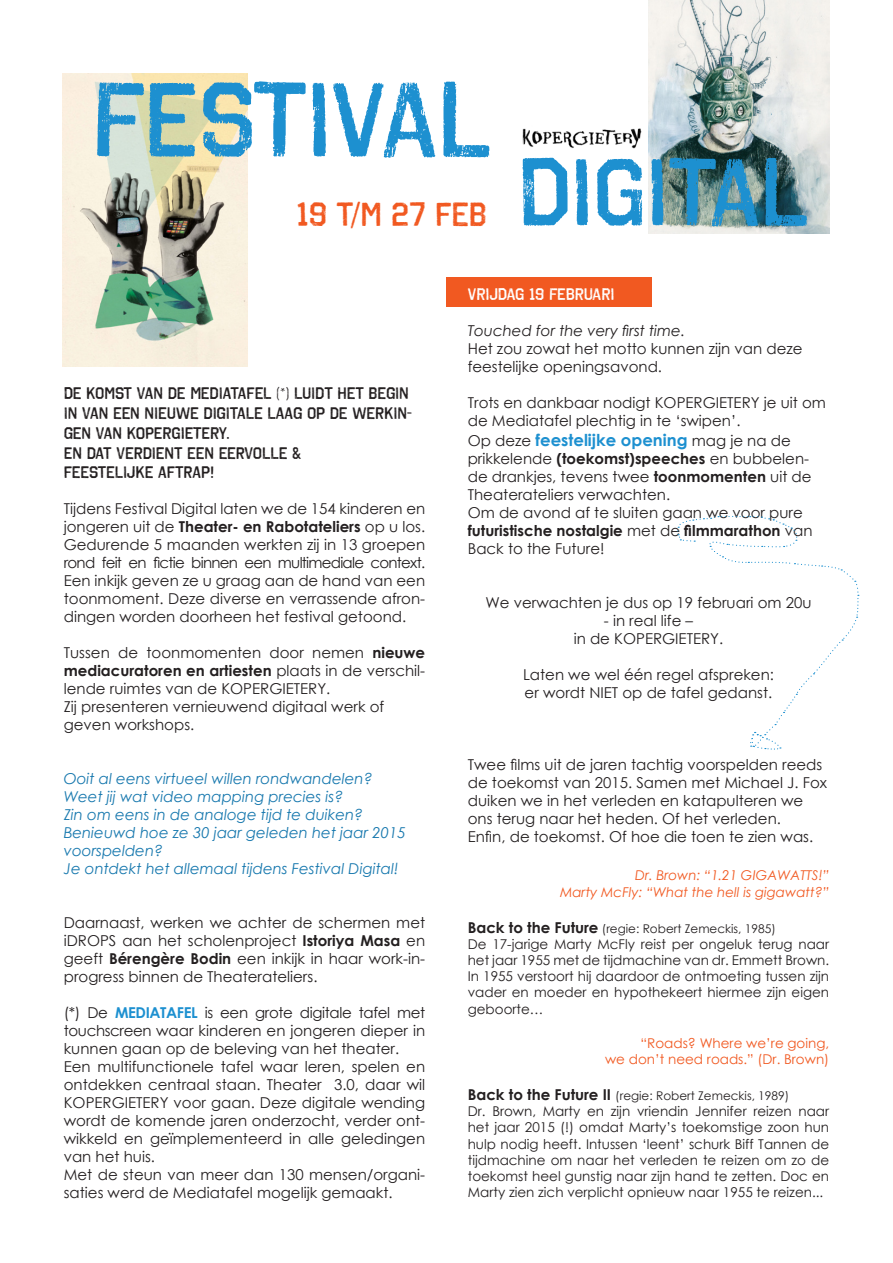
<style>
.page{position:relative;width:893px;height:1263px;background:#fff}
.page>*{position:absolute;margin:0;border:0;box-sizing:border-box;transform-origin:0 0}
.t1{font:700 105px "Octin Vintage A Rg";color:#1d90d0}
.t2{font:700 94.5px "Octin Vintage A Rg";color:#1d90d0}
.t3{font:700 33px "Octin Vintage A Rg";color:#f15921}
.t4{font:700 16.5px/19.8px "Octin Vintage A Rg";color:#231f20}
.t5{font:700 16.5px "Century Gothic";color:#1d90d0}
.t6{font:700 16.5px "Octin Vintage A Rg";color:#fff}
.t7{font:15px/18px "Century Gothic";color:#231f20}
.t8{font:italic 15px/18px "Century Gothic";color:#1778ae}
.t9{font:italic 15px "Century Gothic";color:#231f20}
.t10{font:13.5px/16.2px "Century Gothic";color:#231f20;text-align:justify}
.t11{font:italic 13.5px/16.2px "Century Gothic";color:#f15921;text-align:right}
.t12{font:13.5px/16.2px "Century Gothic";color:#f15921;text-align:right}
.t13{font:12px "Century Gothic";color:#231f20}
.s1{font-size:15px}
.s2{font-weight:700}
.s3{font-weight:700;color:#1d90d0}
.s4{font-weight:400;font-size:15px;color:#231f20}
.s5{font-weight:700;font-size:15px}
</style>
<div class="page">
<div style="left:446px;top:277px;width:206px;height:30px;background:#f15921"></div>
<img style="left:522px;top:128px;width:120px;height:21px">
<img style="left:63px;top:73px;width:185px;height:293px">
<img style="left:648px;top:0;width:182px;height:234px">
<svg style="left:677px;top:516px;width:182px;height:234px"></svg>
<h1 class="t1" style="left:91px;top:58px;width:401px">FESTIVAL</h1>
<h3 class="t3" style="left:297px;top:195px;width:191px">19 T/M 27 FEB</h3>
<h2 class="t2" style="left:517px;top:137px;width:292px">DIGITAL</h2>
<p class="t4" style="left:64px;top:383px;width:349px">DE KOMST VAN DE MEDIATAFEL <span class="s1">(*)</span> LUIDT HET BEGIN<br>IN VAN EEN NIEUWE DIGITALE LAAG OP DE WERKIN-<br>GEN VAN KOPERGIETERY.<br>EN DAT VERDIENT EEN EERVOLLE &amp;<br>FEESTELIJKE AFTRAP!</p>
<p class="t7" style="left:64px;top:500px;width:363px;text-align:justify">Tijdens Festival Digital laten we de 154 kinderen en jongeren uit de <span class="s2">Theater- en Rabotateliers</span> op u los.<br>Gedurende 5 maanden werkten zij in 13 groepen rond feit en fictie binnen een multimediale context.<br>Een inkijk geven ze u graag aan de hand van een toonmoment. Deze diverse en verrassende afron&shy;dingen worden doorheen het festival getoond.</p>
<p class="t7" style="left:64px;top:644px;width:363px">Tussen de toonmomenten door nemen <span class="s2">nieuwe mediacuratoren en artiesten</span> plaats in de verschil&shy;lende ruimtes van de KOPERGIETERY.<br>Zij presenteren vernieuwend digitaal werk of geven workshops.</p>
<p class="t8" style="left:64px;top:770px;width:343px">Ooit al eens virtueel willen rondwandelen?<br>Weet jij wat video mapping precies is?<br>Zin om eens in de analoge tijd te duiken?<br>Benieuwd hoe ze 30 jaar geleden het jaar 2015 voorspelden?<br>Je ontdekt het allemaal tijdens Festival Digital!</p>
<p class="t7" style="left:64px;top:914px;width:363px;text-align:justify">Daarnaast, werken we achter de schermen met iDROPS aan het scholenproject <span class="s2">Istoriya Masa</span> en geeft <span class="s2">Bérengère Bodin</span> een inkijk in haar work-in&shy;progress binnen de Theaterateliers.</p>
<p class="t7" style="left:64px;top:1004px;width:363px">(*) De <span class="s3">MEDIATAFEL</span> is een grote digitale tafel met touchscreen waar kinderen en jongeren dieper in kunnen gaan op de beleving van het theater.<br>Een multifunctionele tafel waar leren, spelen en ontdekken centraal staan. Theater 3.0, daar wil KOPERGIETERY voor gaan. Deze digitale wending wordt de komende jaren onderzocht, verder ont&shy;wikkeld en geïmplementeerd in alle geledingen van het huis.<br>Met de steun van meer dan 130 mensen/organi&shy;saties werd de Mediatafel mogelijk gemaakt.</p>
<p class="t6" style="left:468px;top:284px;width:148px">VRIJDAG 19 FEBRUARI</p>
<p class="t9" style="left:468px;top:320px;width:219px">Touched for the very first time.</p>
<p class="t7" style="left:468px;top:339px;width:336px">Het zou zowat het motto kunnen zijn van deze feestelijke openingsavond.</p>
<p class="t7" style="left:468px;top:393px;width:360px">Trots en dankbaar nodigt KOPERGIETERY je uit om de Mediatafel plechtig in te ‘swipen’.</p>
<p class="t5" style="left:468px;top:427px;width:325px"><span class="s4">Op deze</span> feestelijke opening <span class="s4">mag je na de</span></p>
<p class="t7" style="left:468px;top:449px;width:346px">prikkelende <span class="s2">(toekomst)speeches</span> en bubbelen&shy;de drankjes, tevens twee <span class="s2">toonmomenten</span> uit de Theaterateliers verwachten.<br>Om de avond af te sluiten gaan we voor pure <span class="s2">futuristische nostalgie</span> met de <span class="s2">filmmarathon</span> van Back to the Future!</p>
<p class="t7" style="left:485px;top:593px;width:327px">We verwachten je dus op 19 februari om 20u</p>
<p class="t7" style="left:574px;top:611px;width:151px;text-align:center">- in real life –<br>in de KOPERGIETERY.</p>
<p class="t7" style="left:523px;top:665px;width:252px">Laten we wel één regel afspreken: er wordt NIET op de tafel gedanst.</p>
<p class="t7" style="left:468px;top:755px;width:361px">Twee films uit de jaren tachtig voorspelden reeds de toekomst van 2015. Samen met Michael J. Fox duiken we in het verleden en katapulteren we ons terug naar het heden. Of het verleden.<br>Enfin, de toekomst. Of hoe die toen te zien was.</p>
<p class="t11" style="left:560px;top:867px;width:271px">Dr. Brown: “1.21 GIGAWATTS!”<br>Marty McFly: “What the hell is gigawatt?”</p>
<p class="t13" style="left:468px;top:920px;width:310px"><span class="s5">Back to the Future</span> (regie: Robert Zemeckis, 1985)</p>
<p class="t10" style="left:468px;top:936px;width:363px">De 17-jarige Marty McFly reist per ongeluk terug naar het jaar 1955 met de tijdmachine van dr. Emmett Brown.<br>In 1955 verstoort hij daardoor de ontmoeting tussen zijn vader en moeder en hypothekeert hiermee zijn eigen geboorte…</p>
<p class="t12" style="left:605px;top:1035px;width:226px">“Roads? Where we’re going,<br>we don’t need roads.” (Dr. Brown)</p>
<p class="t13" style="left:468px;top:1087px;width:323px"><span class="s5">Back to the Future II</span> (regie: Robert Zemeckis, 1989)</p>
<p class="t10" style="left:468px;top:1103px;width:363px">Dr. Brown, Marty en zijn vriendin Jennifer reizen naar het jaar 2015 (!) omdat Marty’s toekomstige zoon hun hulp nodig heeft. Intussen ‘leent’ schurk Biff Tannen de tijdmachine om naar het verleden te reizen om zo de toekomst heel gunstig naar zijn hand te zetten. Doc en Marty zien zich verplicht opnieuw naar 1955 te reizen...</p>
</div>
